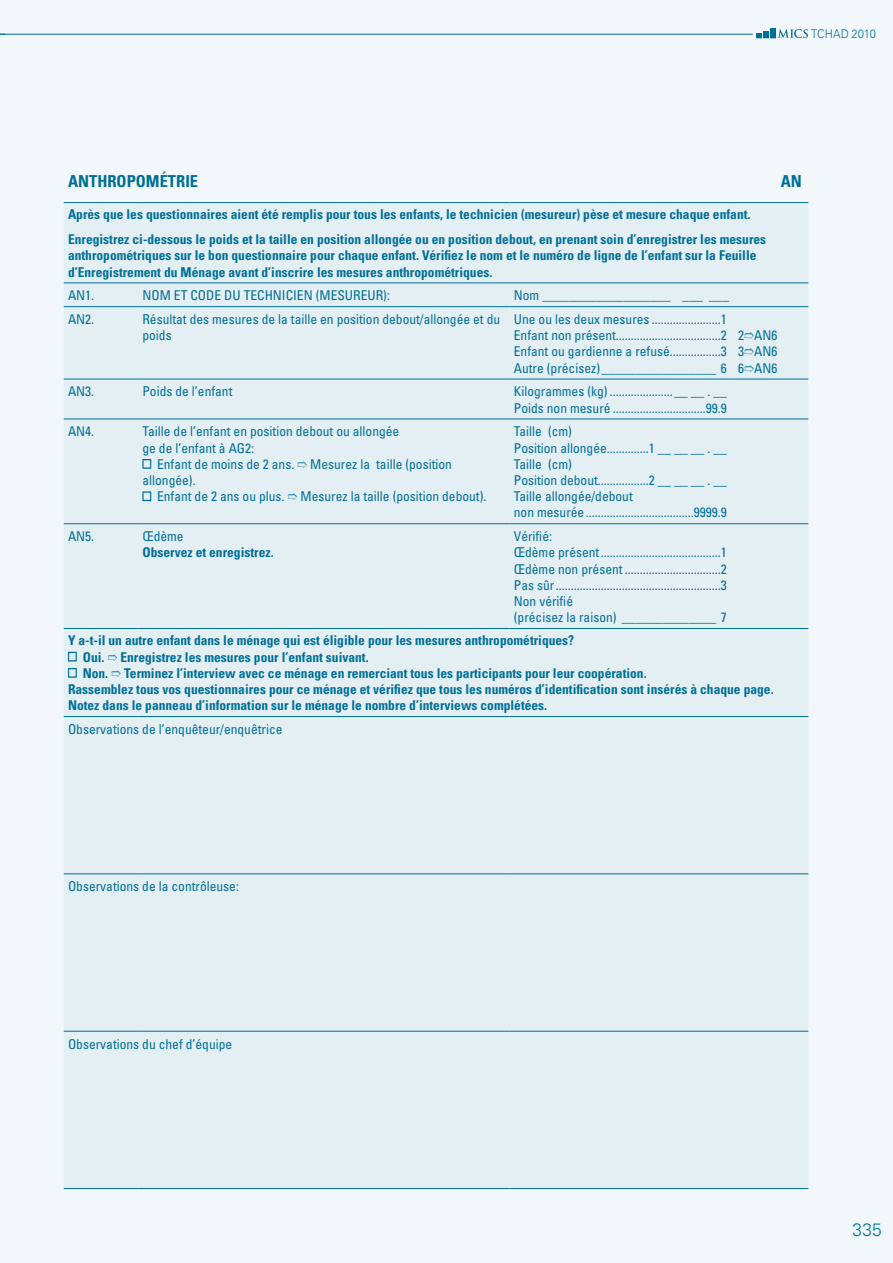
<style>
.page{position:relative;width:893px;height:1263px;background:#f1f7fa}
.page>*{position:absolute;margin:0;border:0;box-sizing:border-box;transform-origin:0 0}
.t1{font:300 18px "Univers";color:#007a9e;scale:.96 1}
.t2{font:700 condensed 16.5px "Univers";color:#006f95}
.t3{font:condensed 13.5px/16.2px "Univers";color:#006f95}
.t4{font:700 condensed 13.5px/24.8px "Univers";color:#006f95}
.t5{font:300 12px "Univers";letter-spacing:-.005em;color:#006f95;scale:.94 1}
</style>
<div class="page">
<hr style="left:0;top:34px;width:753px;height:1px;background:#006f95">
<svg style="left:756px;top:29px;width:52px;height:10px"></svg>
<div style="left:770px;top:28px;width:5px;height:10px;background:#006f95"></div>
<div style="left:64px;top:203px;width:744px;height:985px;background:#e4eff4"></div>
<hr style="left:64px;top:202px;width:74px;height:1px;background:#006f95">
<hr style="left:138px;top:202px;width:372px;height:1px;background:#006f95">
<hr style="left:510px;top:202px;width:224px;height:1px;background:#006f95">
<hr style="left:734px;top:202px;width:74px;height:1px;background:#006f95">
<hr style="left:64px;top:283px;width:74px;height:1px;background:#006f95">
<hr style="left:138px;top:283px;width:372px;height:1px;background:#006f95">
<hr style="left:510px;top:283px;width:224px;height:1px;background:#006f95">
<hr style="left:734px;top:283px;width:74px;height:1px;background:#006f95">
<hr style="left:64px;top:306px;width:74px;height:1px;background:#006f95">
<hr style="left:138px;top:306px;width:372px;height:1px;background:#006f95">
<hr style="left:510px;top:306px;width:224px;height:1px;background:#006f95">
<hr style="left:734px;top:306px;width:74px;height:1px;background:#006f95">
<hr style="left:64px;top:379px;width:74px;height:1px;background:#006f95">
<hr style="left:138px;top:379px;width:372px;height:1px;background:#006f95">
<hr style="left:510px;top:379px;width:224px;height:1px;background:#006f95">
<hr style="left:734px;top:379px;width:74px;height:1px;background:#006f95">
<hr style="left:64px;top:419px;width:74px;height:1px;background:#006f95">
<hr style="left:64px;top:523px;width:74px;height:1px;background:#006f95">
<hr style="left:64px;top:628px;width:74px;height:1px;background:#006f95">
<hr style="left:64px;top:716px;width:74px;height:1px;background:#006f95">
<hr style="left:138px;top:716px;width:372px;height:1px;background:#006f95">
<hr style="left:510px;top:716px;width:224px;height:1px;background:#006f95">
<hr style="left:734px;top:716px;width:74px;height:1px;background:#006f95">
<hr style="left:138px;top:419px;width:372px;height:1px;background:#006f95">
<hr style="left:510px;top:419px;width:224px;height:1px;background:#006f95">
<hr style="left:734px;top:419px;width:74px;height:1px;background:#006f95">
<hr style="left:138px;top:523px;width:372px;height:1px;background:#006f95">
<hr style="left:510px;top:523px;width:224px;height:1px;background:#006f95">
<hr style="left:734px;top:523px;width:74px;height:1px;background:#006f95">
<hr style="left:138px;top:628px;width:372px;height:1px;background:#006f95">
<hr style="left:510px;top:628px;width:224px;height:1px;background:#006f95">
<hr style="left:734px;top:628px;width:74px;height:1px;background:#006f95">
<hr style="left:64px;top:874px;width:74px;height:1px;background:#006f95">
<hr style="left:138px;top:874px;width:372px;height:1px;background:#006f95">
<hr style="left:510px;top:874px;width:224px;height:1px;background:#006f95">
<hr style="left:734px;top:874px;width:74px;height:1px;background:#006f95">
<hr style="left:64px;top:1031px;width:74px;height:1px;background:#006f95">
<hr style="left:138px;top:1031px;width:372px;height:1px;background:#006f95">
<hr style="left:510px;top:1031px;width:224px;height:1px;background:#006f95">
<hr style="left:734px;top:1031px;width:74px;height:1px;background:#006f95">
<hr style="left:64px;top:1188px;width:74px;height:1px;background:#006f95">
<hr style="left:138px;top:1188px;width:372px;height:1px;background:#006f95">
<hr style="left:510px;top:1188px;width:224px;height:1px;background:#006f95">
<hr style="left:734px;top:1188px;width:74px;height:1px;background:#006f95">
<svg style="left:142px;top:459px;width:9px;height:10px"></svg>
<svg style="left:142px;top:491px;width:9px;height:10px"></svg>
<svg style="left:68px;top:652px;width:9px;height:9px"></svg>
<svg style="left:68px;top:668px;width:9px;height:10px"></svg>
<p class="t5" style="left:811px;top:27px;width:70px">TCHAD 2010</p>
<p class="t2" style="left:68px;top:171px;width:132px">ANTHROPOMÉTRIE</p>
<p class="t2" style="left:781px;top:171px;width:23px">AN</p>
<p class="t4" style="left:68px;top:202px;width:700px">Après que les questionnaires aient été remplis pour tous les enfants, le technicien (mesureur) pèse et mesure chaque enfant.<br>Enregistrez ci-dessous le poids et la taille en position allongée ou en position debout, en prenant soin d’enregistrer les mesures</p>
<p class="t4" style="left:68px;top:247px;width:690px;line-height:16.2px">anthropométriques sur le bon questionnaire pour chaque enfant. Vérifiez le nom et le numéro de ligne de l’enfant sur la Feuille d’Enregistrement du Ménage avant d’inscrire les mesures anthropométriques.</p>
<p class="t3" style="left:68px;top:287px;width:28px">AN1.</p>
<p class="t3" style="left:142px;top:287px;width:249px">NOM ET CODE DU TECHNICIEN (MESUREUR):</p>
<p class="t3" style="left:514px;top:287px;width:217px">Nom ___________________ ___ ___</p>
<p class="t3" style="left:68px;top:311px;width:28px">AN2.</p>
<p class="t3" style="left:142px;top:311px;width:359px">Résultat des mesures de la taille en position debout/allongée et du poids</p>
<p class="t3" style="left:514px;top:311px;width:215px;text-align:justify">Une ou les deux mesures .......................1<br>Enfant non présent...................................2<br>Enfant ou gardienne a refusé.................3<br>Autre (précisez)_________________ 6</p>
<p class="t3" style="left:738px;top:327px;width:41px;text-align:justify">2➱AN6<br>3➱AN6<br>6➱AN6</p>
<p class="t3" style="left:68px;top:383px;width:28px">AN3.</p>
<p class="t3" style="left:142px;top:383px;width:91px">Poids de l’enfant</p>
<p class="t3" style="left:514px;top:383px;width:215px">Kilogrammes (kg) .....................__ __ . __<br>Poids non mesuré ...............................99.9</p>
<p class="t3" style="left:68px;top:423px;width:28px">AN4.</p>
<p class="t3" style="left:142px;top:423px;width:258px">Taille de l’enfant en position debout ou allongée ge de l’enfant à AG2:</p>
<p class="t3" style="left:142px;top:455px;width:311px;text-indent:15px">Enfant de moins de 2 ans. ➱ Mesurez la taille (position allongée).</p>
<p class="t3" style="left:157px;top:488px;width:331px">Enfant de 2 ans ou plus. ➱ Mesurez la taille (position debout).</p>
<p class="t3" style="left:514px;top:423px;width:215px">Taille (cm)<br>Position allongée..............1 __ __ __ . __ Taille (cm)<br>Position debout.................2 __ __ __ . __ Taille allongée/debout<br>non mesurée....................................9999.9</p>
<p class="t3" style="left:514px;top:528px;width:215px">Vérifié:<br>Œdème présent........................................1<br>Œdème non présent ................................2<br>Pas sûr.......................................................3<br>Non vérifié<br>(précisez la raison) ______________ 7</p>
<p class="t4" style="left:68px;top:628px;width:508px">Y a-t-il un autre enfant dans le ménage qui est éligible pour les mesures anthropométriques?</p>
<p class="t4" style="left:83px;top:644px;width:287px">Oui. ➱ Enregistrez les mesures pour l’enfant suivant.</p>
<p class="t4" style="left:83px;top:660px;width:565px">Non. ➱ Terminez l’interview avec ce ménage en remerciant tous les participants pour leur coopération.</p>
<p class="t4" style="left:68px;top:676px;width:707px">Rassemblez tous vos questionnaires pour ce ménage et vérifiez que tous les numéros d’identification sont insérés à chaque page.</p>
<p class="t4" style="left:68px;top:693px;width:481px">Notez dans le panneau d’information sur le ménage le nombre d’interviews complétées.</p>
<p class="t3" style="left:68px;top:721px;width:216px">Observations de l’enquêteur/enquêtrice</p>
<p class="t3" style="left:68px;top:528px;width:28px">AN5.</p>
<p class="t3" style="left:142px;top:528px;width:43px">Œdème</p>
<p class="t4" style="left:142px;top:540px;width:133px">Observez et enregistrez.</p>
<p class="t3" style="left:68px;top:878px;width:172px">Observations de la contrôleuse:</p>
<p class="t3" style="left:68px;top:1035px;width:166px">Observations du chef d’équipe</p>
<h1 class="t1" style="left:853px;top:1219px;width:32px">335</h1>
</div>
